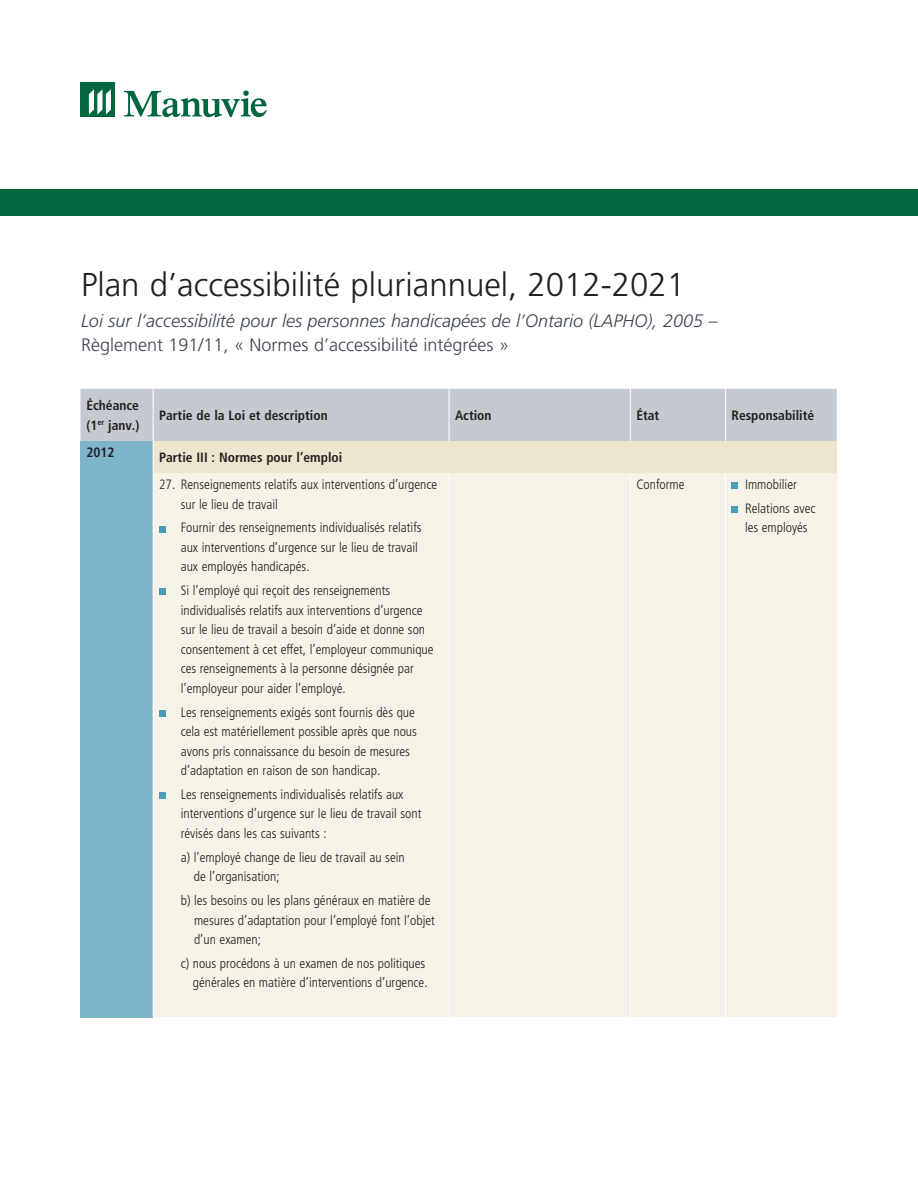
<style>
.page{position:relative;width:918px;height:1188px;background:#fff}
.page>*{position:absolute;margin:0;border:0;box-sizing:border-box;transform-origin:0 0}
.t1{font:300 33px "Frutiger";color:#231f20}
.t2{font:italic 300 18px/24px "Frutiger";color:#3e444f}
.t3{font:300 condensed 13.5px/19.5px "Frutiger";color:#231f20}
.t4{font:700 condensed 13.5px/19.5px "Frutiger";color:#231f20}
.s1{font-style:normal}
</style>
<div class="page">
<div style="left:80px;top:389px;width:757px;height:52px;background:#c5cad1"></div>
<div style="left:80px;top:441px;width:73px;height:576px;background:#7eb5cb"></div>
<div style="left:153px;top:441px;width:684px;height:32px;background:#ece6ce"></div>
<div style="left:154px;top:473px;width:682px;height:544px;background:#f6f2e7"></div>
<hr style="left:836px;top:473px;width:2px;height:544px;background:#f8f7f0">
<hr style="left:153px;top:389px;width:1px;height:52px;background:#fff">
<hr style="left:449px;top:389px;width:1px;height:52px;background:#fff">
<hr style="left:630px;top:389px;width:1px;height:52px;background:#fff">
<hr style="left:725px;top:389px;width:1px;height:52px;background:#fff">
<hr style="left:153px;top:441px;width:1px;height:32px;background:#fff">
<hr style="left:449px;top:473px;width:1px;height:544px;background:#fff">
<hr style="left:630px;top:473px;width:1px;height:544px;background:#fff">
<hr style="left:725px;top:473px;width:1px;height:544px;background:#fff">
<div style="left:159px;top:526px;width:7px;height:6px;background:#4b9db7"></div>
<div style="left:159px;top:589px;width:7px;height:6px;background:#4b9db7"></div>
<div style="left:159px;top:710px;width:7px;height:7px;background:#4b9db7"></div>
<div style="left:159px;top:792px;width:7px;height:7px;background:#4b9db7"></div>
<div style="left:732px;top:482px;width:6px;height:7px;background:#4b9db7"></div>
<div style="left:732px;top:506px;width:6px;height:7px;background:#4b9db7"></div>
<div style="left:0;top:189px;width:918px;height:27px;background:#00673e"></div>
<div style="left:80px;top:82px;width:35px;height:34px;background:#00673e"></div>
<svg style="left:89px;top:89px;width:22px;height:26px"></svg>
<svg style="left:124px;top:90px;width:143px;height:27px"></svg>
<h1 class="t1" style="left:81px;top:266px;width:606px">Plan d’accessibilité pluriannuel, 2012-2021</h1>
<h2 class="t2" style="left:81px;top:308px;width:638px">Loi sur l’accessibilité pour les personnes handicapées de l’Ontario (LAPHO), 2005 <span class="s1">–<br>Règlement 191/11, « Normes d’accessibilité intégrées »</span></h2>
<p class="t4" style="left:86px;top:396px;width:55px">Échéance (1<sup>er</sup> janv.)</p>
<p class="t4" style="left:159px;top:406px;width:170px">Partie de la Loi et description</p>
<p class="t4" style="left:455px;top:406px;width:38px">Action</p>
<p class="t4" style="left:636px;top:406px;width:25px">État</p>
<p class="t4" style="left:732px;top:406px;width:84px">Responsabilité</p>
<p class="t4" style="left:86px;top:443px;width:30px">2012</p>
<p class="t4" style="left:159px;top:448px;width:185px">Partie III : Normes pour l’emploi</p>
<p class="t3" style="left:181px;top:475px;width:258px;text-indent:-22px">27. Renseignements relatifs aux interventions d’urgence sur le lieu de travail</p>
<p class="t3" style="left:181px;top:518px;width:242px">Fournir des renseignements individualisés relatifs aux interventions d’urgence sur le lieu de travail aux employés handicapés.</p>
<p class="t3" style="left:181px;top:581px;width:254px">Si l’employé qui reçoit des renseignements individualisés relatifs aux interventions d’urgence sur le lieu de travail a besoin d’aide et donne son consentement à cet effet, l’employeur communique ces renseignements à la personne désignée par l’employeur pour aider l’employé.</p>
<p class="t3" style="left:181px;top:702px;width:238px">Les renseignements exigés sont fournis dès que cela est matériellement possible après que nous avons pris connaissance du besoin de mesures d’adaptation en raison de son handicap.</p>
<p class="t3" style="left:181px;top:785px;width:242px">Les renseignements individualisés relatifs aux interventions d’urgence sur le lieu de travail sont révisés dans les cas suivants :</p>
<p class="t3" style="left:194px;top:848px;width:212px;text-indent:-13px">a) l’employé change de lieu de travail au sein de l’organisation;</p>
<p class="t3" style="left:194px;top:891px;width:242px;text-indent:-13px">b) les besoins ou les plans généraux en matière de mesures d’adaptation pour l’employé font l’objet d’un examen;</p>
<p class="t3" style="left:181px;top:954px;width:248px;text-align:right">c) nous procédons à un examen de nos politiques générales en matière d’interventions d’urgence.</p>
<p class="t3" style="left:636px;top:475px;width:50px">Conforme</p>
<p class="t3" style="left:745px;top:473px;width:72px;line-height:23.9px">Immobilier<br>Relations avec</p>
<p class="t3" style="left:745px;top:518px;width:64px">les employés</p>
</div>
